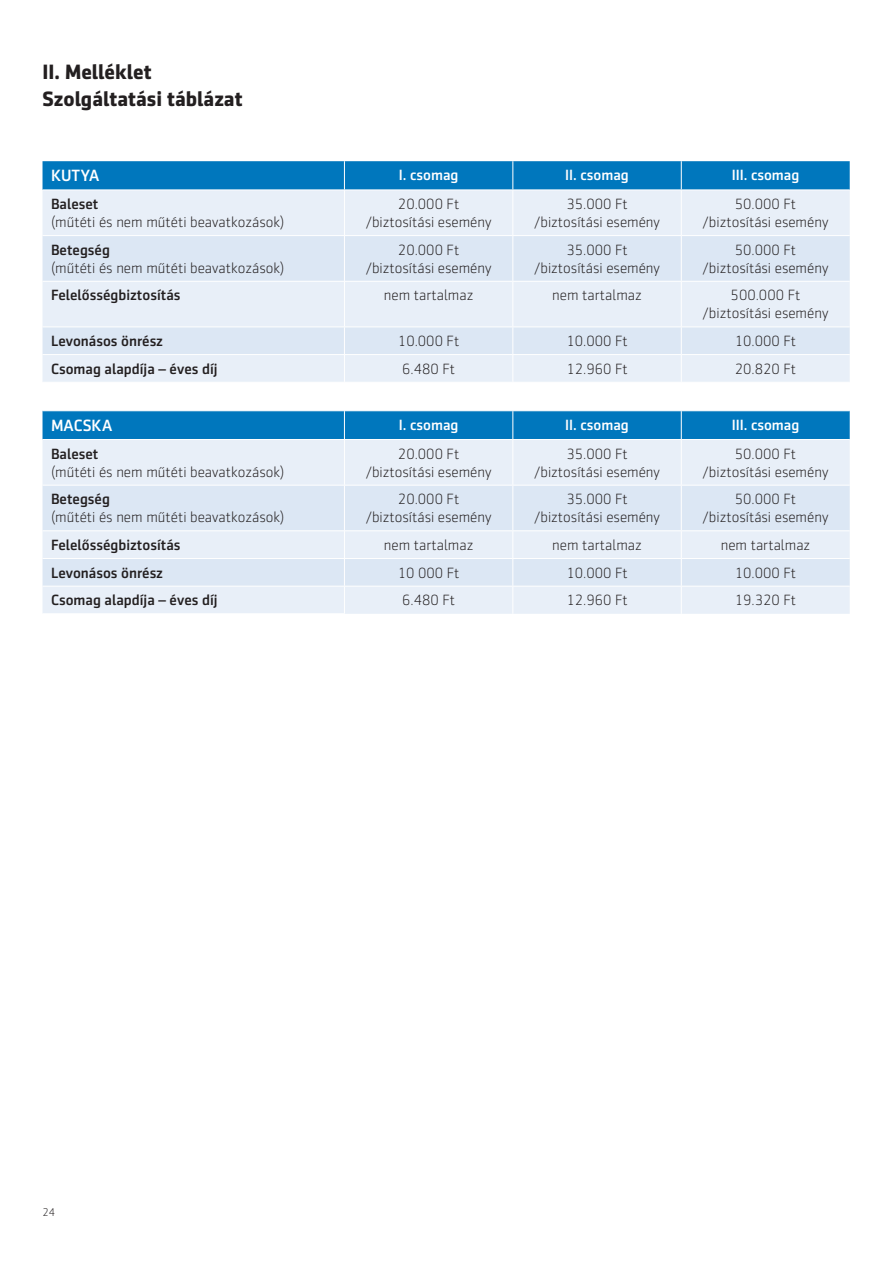
<style>
.page{position:relative;width:893px;height:1263px;background:#fff}
.page>*{position:absolute;margin:0;border:0;box-sizing:border-box;transform-origin:0 0}
.t1{font:700 21px/27px "Sentico Sans DT";color:#231f20}
.t2{font:500 16.5px "Sentico Sans DT";color:#fff}
.t3{font:300 15px/18px "Sentico Sans DT";color:#231f20;text-align:center}
.t4{font:500 15px "Sentico Sans DT";color:#231f20}
.t5{font:500 15px "Sentico Sans DT";color:#fff}
.t6{font:300 11.25px "Sentico Sans DT";color:#231f20}
</style>
<div class="page">
<svg style="left:43px;top:161px;width:807px;height:29px;background:#077abe"></svg>
<div style="left:43px;top:191px;width:807px;height:423px;background:#e8eff8"></div>
<svg style="left:43px;top:236px;width:807px;height:350px;background:#d2e3f2"></svg>
<svg style="left:344px;top:161px;width:1px;height:29px"></svg>
<svg style="left:512px;top:161px;width:1px;height:29px"></svg>
<svg style="left:681px;top:161px;width:1px;height:29px"></svg>
<hr style="left:344px;top:190px;width:1px;height:45px;background:#fff">
<hr style="left:512px;top:190px;width:1px;height:45px;background:#fff">
<hr style="left:681px;top:190px;width:1px;height:45px;background:#fff">
<hr style="left:43px;top:235px;width:470px;height:1px;background:#fff">
<hr style="left:344px;top:236px;width:1px;height:45px;background:#fff">
<hr style="left:513px;top:235px;width:168px;height:1px;background:#fff">
<hr style="left:512px;top:236px;width:1px;height:45px;background:#fff">
<hr style="left:681px;top:235px;width:169px;height:1px;background:#fff">
<hr style="left:681px;top:236px;width:1px;height:45px;background:#fff">
<hr style="left:43px;top:281px;width:470px;height:1px;background:#fff">
<hr style="left:344px;top:282px;width:1px;height:45px;background:#fff">
<hr style="left:513px;top:281px;width:168px;height:1px;background:#fff">
<hr style="left:512px;top:282px;width:1px;height:45px;background:#fff">
<hr style="left:681px;top:281px;width:169px;height:1px;background:#fff">
<hr style="left:681px;top:282px;width:1px;height:45px;background:#fff">
<hr style="left:43px;top:327px;width:470px;height:1px;background:#fff">
<hr style="left:513px;top:327px;width:168px;height:1px;background:#fff">
<hr style="left:681px;top:327px;width:169px;height:1px;background:#fff">
<hr style="left:43px;top:354px;width:470px;height:1px;background:#fff">
<hr style="left:513px;top:354px;width:168px;height:1px;background:#fff">
<hr style="left:681px;top:354px;width:169px;height:1px;background:#fff">
<hr style="left:43px;top:382px;width:470px;height:1px;background:#fff">
<hr style="left:513px;top:382px;width:168px;height:1px;background:#fff">
<hr style="left:681px;top:382px;width:169px;height:1px;background:#fff">
<hr style="left:43px;top:410px;width:470px;height:1px;background:#fff">
<svg style="left:344px;top:328px;width:1px;height:111px"></svg>
<hr style="left:513px;top:410px;width:168px;height:1px;background:#fff">
<svg style="left:512px;top:327px;width:1px;height:112px"></svg>
<hr style="left:681px;top:410px;width:169px;height:1px;background:#fff">
<svg style="left:681px;top:328px;width:1px;height:111px"></svg>
<hr style="left:43px;top:439px;width:470px;height:1px;background:#fff">
<hr style="left:344px;top:440px;width:1px;height:45px;background:#fff">
<hr style="left:513px;top:439px;width:168px;height:1px;background:#fff">
<hr style="left:512px;top:440px;width:1px;height:45px;background:#fff">
<hr style="left:681px;top:439px;width:169px;height:1px;background:#fff">
<hr style="left:681px;top:440px;width:1px;height:45px;background:#fff">
<hr style="left:43px;top:485px;width:470px;height:1px;background:#fff">
<hr style="left:344px;top:485px;width:1px;height:45px;background:#fff">
<hr style="left:513px;top:485px;width:168px;height:1px;background:#fff">
<hr style="left:512px;top:485px;width:1px;height:45px;background:#fff">
<hr style="left:681px;top:485px;width:169px;height:1px;background:#fff">
<hr style="left:681px;top:485px;width:1px;height:45px;background:#fff">
<hr style="left:43px;top:530px;width:470px;height:1px;background:#fff">
<hr style="left:513px;top:530px;width:168px;height:1px;background:#fff">
<hr style="left:681px;top:530px;width:169px;height:1px;background:#fff">
<hr style="left:43px;top:558px;width:470px;height:1px;background:#fff">
<hr style="left:513px;top:558px;width:168px;height:1px;background:#fff">
<hr style="left:681px;top:558px;width:169px;height:1px;background:#fff">
<hr style="left:43px;top:586px;width:470px;height:1px;background:#fff">
<svg style="left:344px;top:531px;width:1px;height:82px"></svg>
<hr style="left:513px;top:586px;width:168px;height:1px;background:#fff">
<svg style="left:512px;top:531px;width:1px;height:83px"></svg>
<hr style="left:681px;top:586px;width:169px;height:1px;background:#fff">
<svg style="left:681px;top:531px;width:1px;height:83px"></svg>
<hr style="left:43px;top:613px;width:302px;height:1px;background:#fff">
<h1 class="t1" style="left:43px;top:60px;width:202px">II. Melléklet<br>Szolgáltatási táblázat</h1>
<p class="t2" style="left:51px;top:170px;width:50px">KUTYA</p>
<p class="t5" style="left:399px;top:170px;width:61px">I. csomag</p>
<p class="t5" style="left:565px;top:170px;width:65px">II. csomag</p>
<p class="t5" style="left:732px;top:170px;width:69px">III. csomag</p>
<p class="t4" style="left:51px;top:198px;width:49px">Baleset</p>
<p class="t3" style="left:51px;top:214px;width:235px">(műtéti és nem műtéti beavatkozások)</p>
<p class="t3" style="left:366px;top:196px;width:127px">20.000 Ft /biztosítási esemény</p>
<p class="t3" style="left:534px;top:196px;width:127px">35.000 Ft /biztosítási esemény</p>
<p class="t3" style="left:702px;top:196px;width:127px">50.000 Ft /biztosítási esemény</p>
<p class="t4" style="left:51px;top:244px;width:60px">Betegség</p>
<p class="t3" style="left:51px;top:260px;width:235px">(műtéti és nem műtéti beavatkozások)</p>
<p class="t3" style="left:366px;top:242px;width:127px">20.000 Ft /biztosítási esemény</p>
<p class="t3" style="left:534px;top:242px;width:127px">35.000 Ft /biztosítási esemény</p>
<p class="t3" style="left:702px;top:242px;width:127px">50.000 Ft /biztosítási esemény</p>
<p class="t4" style="left:51px;top:290px;width:131px">Felelősségbiztosítás</p>
<p class="t3" style="left:384px;top:288px;width:91px">nem tartalmaz</p>
<p class="t3" style="left:552px;top:288px;width:91px">nem tartalmaz</p>
<p class="t3" style="left:702px;top:288px;width:127px">500.000 Ft /biztosítási esemény</p>
<p class="t4" style="left:51px;top:335px;width:114px">Levonásos önrész</p>
<p class="t3" style="left:398px;top:333px;width:63px">10.000 Ft</p>
<p class="t3" style="left:566px;top:333px;width:63px">10.000 Ft</p>
<p class="t3" style="left:735px;top:333px;width:63px">10.000 Ft</p>
<p class="t4" style="left:51px;top:363px;width:168px">Csomag alapdíja – éves díj</p>
<p class="t3" style="left:402px;top:361px;width:54px">6.480 Ft</p>
<p class="t3" style="left:566px;top:361px;width:63px">12.960 Ft</p>
<p class="t3" style="left:735px;top:361px;width:63px">20.820 Ft</p>
<p class="t2" style="left:51px;top:419px;width:63px">MACSKA</p>
<p class="t5" style="left:399px;top:419px;width:61px">I. csomag</p>
<p class="t5" style="left:565px;top:419px;width:65px">II. csomag</p>
<p class="t5" style="left:732px;top:419px;width:69px">III. csomag</p>
<p class="t4" style="left:51px;top:448px;width:49px">Baleset</p>
<p class="t3" style="left:51px;top:464px;width:235px">(műtéti és nem műtéti beavatkozások)</p>
<p class="t3" style="left:366px;top:446px;width:127px">20.000 Ft /biztosítási esemény</p>
<p class="t3" style="left:534px;top:446px;width:127px">35.000 Ft /biztosítási esemény</p>
<p class="t3" style="left:702px;top:446px;width:127px">50.000 Ft /biztosítási esemény</p>
<p class="t4" style="left:51px;top:493px;width:60px">Betegség</p>
<p class="t3" style="left:51px;top:509px;width:235px">(műtéti és nem műtéti beavatkozások)</p>
<p class="t3" style="left:366px;top:491px;width:127px">20.000 Ft /biztosítási esemény</p>
<p class="t3" style="left:534px;top:491px;width:127px">35.000 Ft /biztosítási esemény</p>
<p class="t3" style="left:702px;top:491px;width:127px">50.000 Ft /biztosítási esemény</p>
<p class="t4" style="left:51px;top:539px;width:131px">Felelősségbiztosítás</p>
<p class="t3" style="left:384px;top:537px;width:91px">nem tartalmaz</p>
<p class="t3" style="left:552px;top:537px;width:91px">nem tartalmaz</p>
<p class="t3" style="left:721px;top:537px;width:91px">nem tartalmaz</p>
<p class="t4" style="left:51px;top:567px;width:114px">Levonásos önrész</p>
<p class="t3" style="left:398px;top:565px;width:63px">10 000 Ft</p>
<p class="t3" style="left:566px;top:565px;width:63px">10.000 Ft</p>
<p class="t3" style="left:735px;top:565px;width:63px">10.000 Ft</p>
<p class="t4" style="left:51px;top:594px;width:168px">Csomag alapdíja – éves díj</p>
<p class="t3" style="left:402px;top:592px;width:54px">6.480 Ft</p>
<p class="t3" style="left:566px;top:592px;width:63px">12.960 Ft</p>
<p class="t3" style="left:735px;top:592px;width:63px">19.320 Ft</p>
<p class="t6" style="left:43px;top:1207px;width:14px">24</p>
</div>
